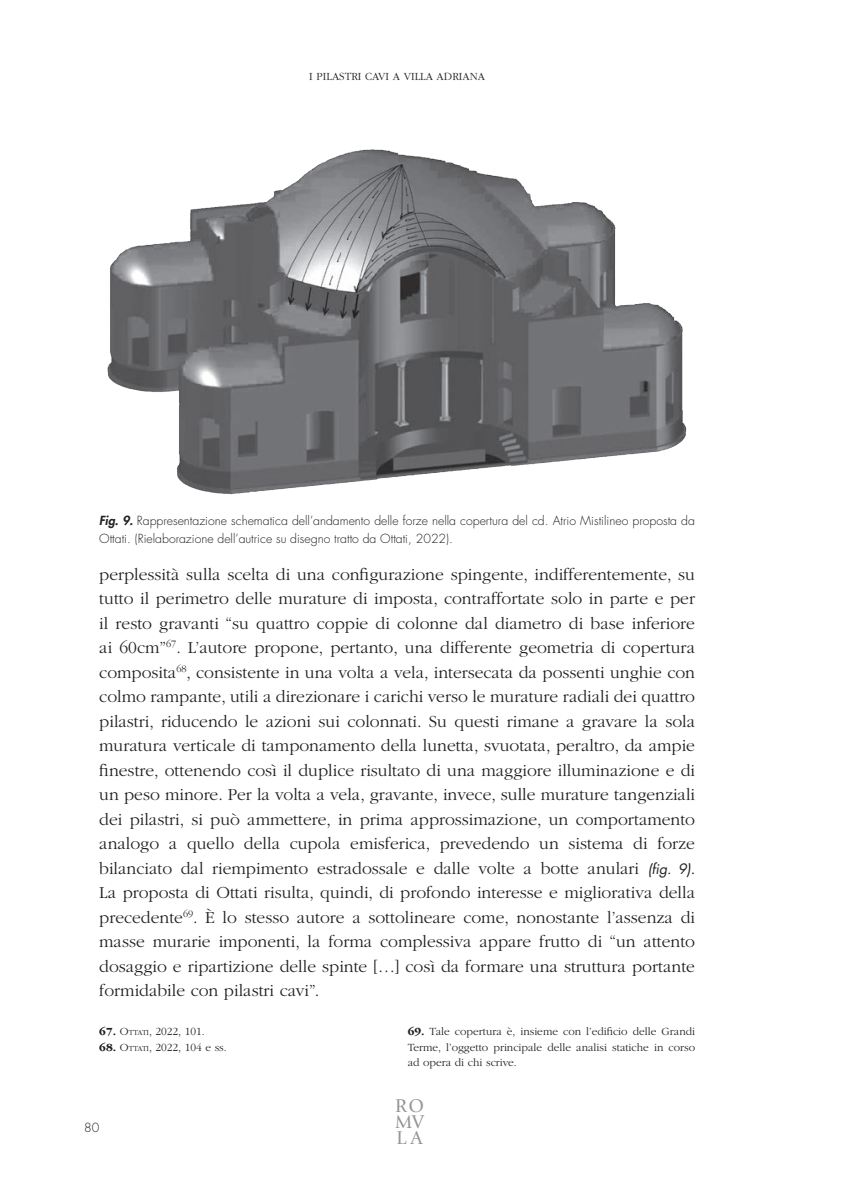
<style>
.page{position:relative;width:844px;height:1191px;background:#fff}
.page>*{position:absolute;margin:0;border:0;box-sizing:border-box;transform-origin:0 0}
.t1{font:19.25px/15.8px "Giovanni Std";color:#939598;text-align:justify}
.t2{font:300 17.5px/24.5px "ITC Garamond Std";color:#231f20;text-align:justify}
.t3{font:300 12.25px/17.5px "Futura Std";color:#231f20}
._23_Notas_pie{font:300 11.38px/15.4px "ITC Garamond Std";color:#231f20;text-align:justify}
.s1{font-weight:800;font-style:italic}
.s2{font-family:"Futura Std";font-weight:400;font-style:italic;font-size:14px}
.s3{font-weight:700}
.s4{font-style:inherit}
.s5{font-size:8.05px}
</style>
<div class="page">
<img style="left:107px;top:149px;width:580px;height:346px">
<p class="_23_Notas_pie" style="left:309px;top:69px;width:177px">I PILASTRI CAVI A VILLA ADRIANA</p>
<p class="t3" style="left:99px;top:512px;width:597px"><span class="s1">Fig. 9.</span> Rappresentazione schematica dell’andamento delle forze nella copertura del cd. Atrio Mistilineo proposta da<br>Ottati. (Rielaborazione dell’autrice su disegno tratto da Ottati, 2022).</p>
<p class="t2" style="left:99px;top:562px;width:597px">perplessità sulla scelta di una configurazione spingente, indifferentemente, su tutto il perimetro delle murature di imposta, contraffortate solo in parte e per il resto gravanti “su quattro coppie di colonne dal diametro di base inferiore ai 60cm”<sup>67</sup>. L’autore propone, pertanto, una differente geometria di copertura composita<sup>68</sup>, consistente in una volta a vela, intersecata da possenti unghie con colmo rampante, utili a direzionare i carichi verso le murature radiali dei quattro pilastri, riducendo le azioni sui colonnati. Su questi rimane a gravare la sola muratura verticale di tamponamento della lunetta, svuotata, peraltro, da ampie finestre, ottenendo così il duplice risultato di una maggiore illuminazione e di un peso minore. Per la volta a vela, gravante, invece, sulle murature tangenziali dei pilastri, si può ammettere, in prima approssimazione, un comportamento analogo a quello della cupola emisferica, prevedendo un sistema di forze bilanciato dal riempimento estradossale e dalle volte a botte anulari <span class="s2">(fig. 9)</span>.<br>La proposta di Ottati risulta, quindi, di profondo interesse e migliorativa della precedente<sup>69</sup>. È lo stesso autore a sottolineare come, nonostante l’assenza di masse murarie imponenti, la forma complessiva appare frutto di “un attento dosaggio e ripartizione delle spinte […] così da formare una struttura portante formidabile con pilastri cavi”.</p>
<p class="_23_Notas_pie" style="left:99px;top:1024px;width:107px"><span class="s3">67.</span> <span class="s4">O</span><span class="s5">ttati</span>, 2022, 101.</p>
<p class="_23_Notas_pie" style="left:99px;top:1039px;width:129px"><span class="s3">68.</span> <span class="s4">O</span><span class="s5">ttati</span>, 2022, 104 e ss.</p>
<p class="t3" style="left:84px;top:1118px;width:17px">80</p>
<p class="_23_Notas_pie" style="left:407px;top:1024px;width:289px"><span class="s3">69.</span> Tale copertura è, insieme con l’edificio delle Grandi Terme, l’oggetto principale delle analisi statiche in corso ad opera di chi scrive.</p>
<p class="t1" style="left:395px;top:1098px;width:31px">RO MV LA</p>
</div>
